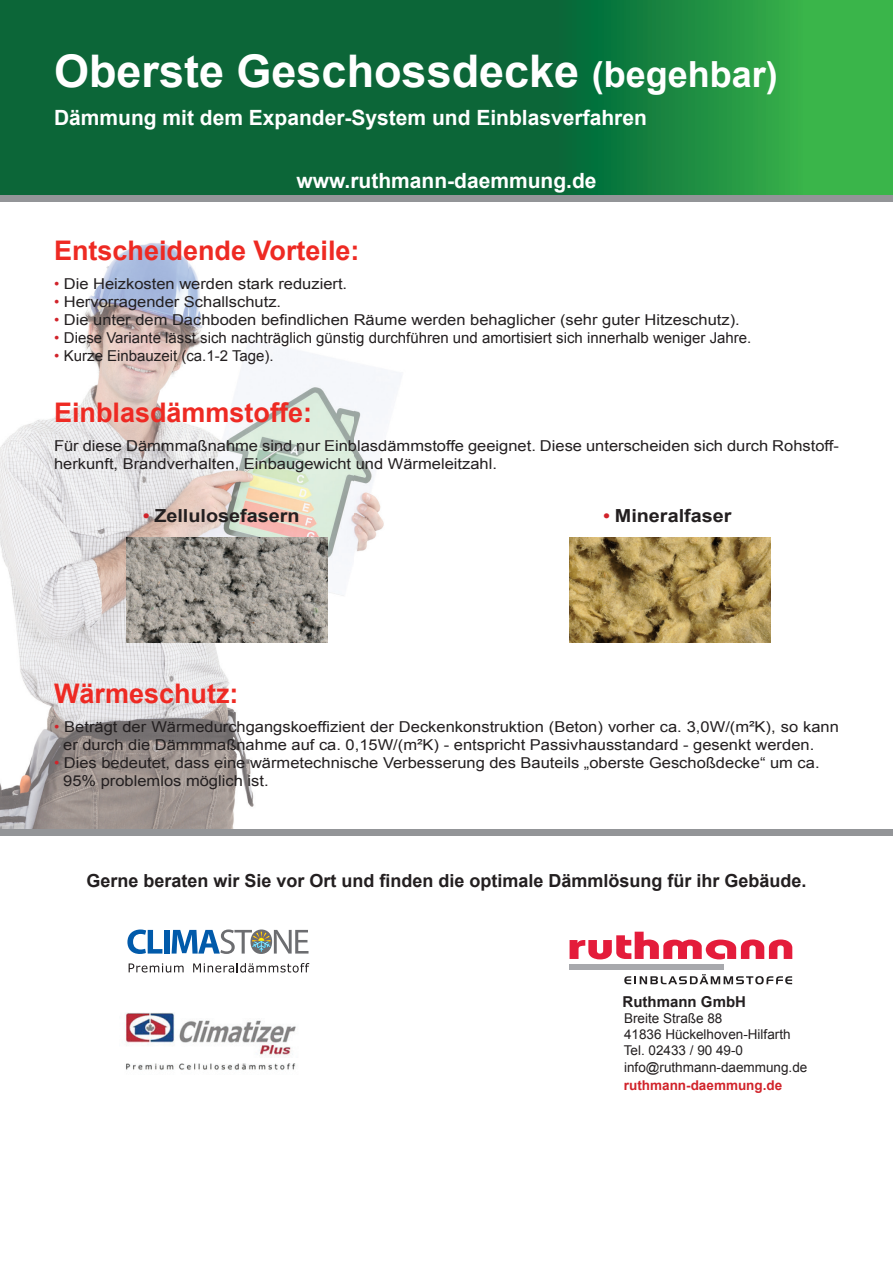
<style>
.page{position:relative;width:893px;height:1263px;background:#fff}
.page>*{position:absolute;margin:0;border:0;box-sizing:border-box;transform-origin:0 0}
.t1{font:700 45px "Arial";color:#fff}
.t2{font:700 27px "Arial";color:#ee2a23}
.t3{font:700 21px "Arial";color:#fff}
.t4{font:700 18px "Arial";color:#231f20}
.t5{font:700 18px "Arial";color:#231f20;scale:1.1 1}
.t6{font:15px/18px "Arial";color:#231f20;scale:1.1 1}
.t7{font:15px "Arial";color:#231f20}
.t8{font:700 15px "Arial";color:#231f20}
.t9{font:13.5px/16.2px "Arial";color:#231f20}
.t10{font:700 13.5px "Arial";color:#d1232a}
.s1{font-size:36px}
.s2{color:#d1232a}
</style>
<div class="page">
<svg style="left:0;top:0;width:893px;height:195px;background:#14773c"></svg>
<img style="left:0;top:201px;width:405px;height:628px">
<svg style="left:570px;top:932px;width:222px;height:27px"></svg>
<div style="left:569px;top:964px;width:155px;height:5px;background:#a8a9ad"></div>
<svg style="left:624px;top:974px;width:168px;height:10px"></svg>
<div style="left:0;top:195px;width:893px;height:6px;background:#939598"></div>
<img style="left:570px;top:538px;width:200px;height:104px">
<img style="left:127px;top:538px;width:200px;height:104px">
<div style="left:0;top:830px;width:893px;height:6px;background:#939598"></div>
<img style="left:125px;top:1012px;width:171px;height:58px">
<svg style="left:129px;top:963px;width:55px;height:9px"></svg>
<svg style="left:193px;top:963px;width:116px;height:9px"></svg>
<svg style="left:127px;top:929px;width:35px;height:25px"></svg>
<div style="left:164px;top:930px;width:5px;height:23px;background:#015aaa"></div>
<svg style="left:172px;top:929px;width:137px;height:25px"></svg>
<h1 class="t1" style="left:54px;top:41px;width:725px">Oberste Geschossdecke <span class="s1">(begehbar)</span></h1>
<h3 class="t3" style="left:54px;top:103px;width:594px">Dämmung mit dem Expander-System und Einblasverfahren</h3>
<h3 class="t3" style="left:296px;top:166px;width:302px">www.ruthmann-daemmung.de</h3>
<h2 class="t2" style="left:54px;top:233px;width:307px">Entscheidende Vorteile:</h2>
<p class="t6" style="left:54px;top:275px;width:268px"><span class="s2">•</span> Die Heizkosten werden stark reduziert.</p>
<p class="t6" style="left:54px;top:293px;width:208px"><span class="s2">•</span> Hervorragender Schallschutz.</p>
<p class="t6" style="left:54px;top:311px;width:625px"><span class="s2">•</span> Die unter dem Dachboden befindlichen Räume werden behaglicher (sehr guter Hitzeschutz).</p>
<p class="t7" style="left:54px;top:328px;width:699px"><span class="s2">•</span> Diese Variante lässt sich nachträglich günstig durchführen und amortisiert sich innerhalb weniger Jahre.</p>
<p class="t7" style="left:54px;top:346px;width:221px"><span class="s2">•</span> Kurze Einbauzeit (ca.1-2 Tage).</p>
<h2 class="t2" style="left:54px;top:395px;width:260px">Einblasdämmstoffe:</h2>
<p class="t6" style="left:54px;top:437px;width:715px">Für diese Dämmmaßnahme sind nur Einblasdämmstoffe geeignet. Diese unterscheiden sich durch Rohstoff&shy;herkunft, Brandverhalten, Einbaugewicht und Wärmeleitzahl.</p>
<p class="t5" style="left:143px;top:504px;width:144px"><span class="s2">•</span> Zellulosefasern</p>
<p class="t5" style="left:604px;top:504px;width:118px"><span class="s2">•</span> Mineralfaser</p>
<h2 class="t2" style="left:54px;top:675px;width:186px">Wärmeschutz:</h2>
<p class="t6" style="left:63px;top:718px;width:707px;text-indent:-9px"><span class="s2">•</span> Beträgt der Wärmedurchgangskoeffizient der Deckenkonstruktion (Beton) vorher ca. 3,0W/(m²K), so kann er durch die Dämmmaßnahme auf ca. 0,15W/(m²K) - entspricht Passivhausstandard - gesenkt werden.</p>
<p class="t6" style="left:63px;top:754px;width:689px;text-indent:-9px"><span class="s2">•</span> Dies bedeutet, dass eine wärmetechnische Verbesserung des Bauteils „oberste Geschoßdecke“ um ca.<br>95% problemlos möglich ist.</p>
<p class="t4" style="left:86px;top:868px;width:722px">Gerne beraten wir Sie vor Ort und finden die optimale Dämmlösung für ihr Gebäude.</p>
<p class="t8" style="left:623px;top:991px;width:125px">Ruthmann GmbH</p>
<p class="t9" style="left:624px;top:1010px;width:185px">Breite Straße 88<br>41836 Hückelhoven-Hilfarth<br>Tel. 02433 / 90 49-0 info@ruthmann-daemmung.de</p>
<p class="t10" style="left:624px;top:1076px;width:160px">ruthmann-daemmung.de</p>
</div>
